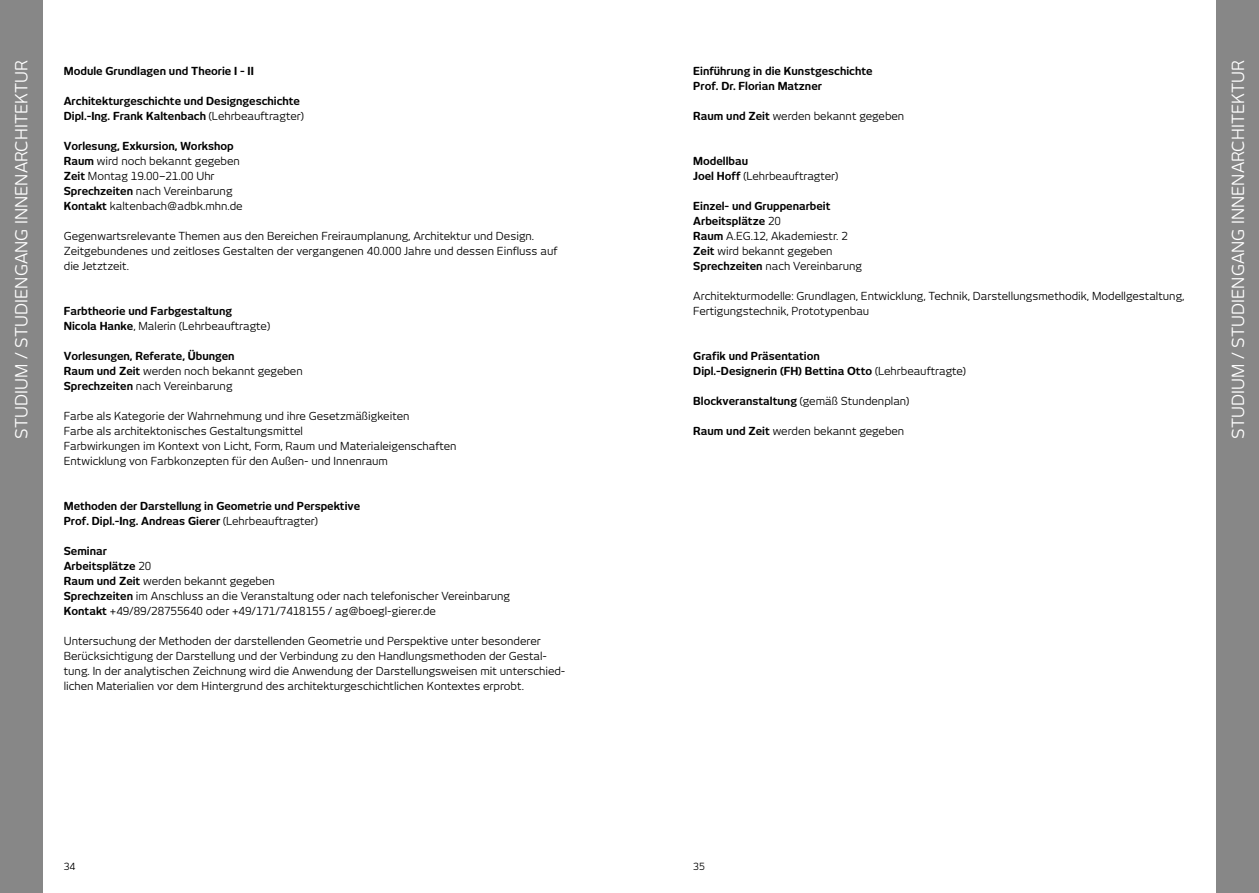
<style>
.page{position:relative;width:1259px;height:893px;background:#fff}
.page>*{position:absolute;margin:0;border:0;box-sizing:border-box;transform-origin:0 0}
.t1{font:16.5px "New June";letter-spacing:.005em;color:#fff}
.t2{font:10.95px/15px "New June";color:#000}
.t3{font:700 10.95px/15px "New June";color:#000}
.t4{font:9.75px "New June";color:#000}
.s1{font-weight:400}
.s2{font-weight:700}
</style>
<div class="page">
<div style="left:1216px;top:0;width:43px;height:893px;background:#878787"></div>
<div style="left:0;top:0;width:43px;height:893px;background:#878787"></div>
<h1 class="t1" style="left:12px;top:439px;width:378px;rotate:-90deg">Studium / Studiengang Innenarchitektur</h1>
<p class="t3" style="left:64px;top:63px;width:188px">Module Grundlagen und Theorie I - II</p>
<p class="t3" style="left:64px;top:93px;width:241px">Architekturgeschichte und Designgeschichte<br>Dipl.-Ing. Frank Kaltenbach <span class="s1">(Lehrbeauftragter)</span></p>
<p class="t2" style="left:64px;top:138px;width:180px"><span class="s2">Vorlesung, Exkursion, Workshop<br>Raum</span> wird noch bekannt gegeben<br><span class="s2">Zeit</span> Montag 19.00–21.00 Uhr<br><span class="s2">Sprechzeiten</span> nach Vereinbarung<br><span class="s2">Kontakt</span> kaltenbach@adbk.mhn.de</p>
<p class="t2" style="left:64px;top:228px;width:495px">Gegenwartsrelevante Themen aus den Bereichen Freiraumplanung, Architektur und Design.<br>Zeitgebundenes und zeitloses Gestalten der vergangenen 40.000 Jahre und dessen Einfluss auf die Jetztzeit.</p>
<p class="t3" style="left:64px;top:303px;width:208px">Farbtheorie und Farbgestaltung<br>Nicola Hanke<span class="s1">, Malerin (Lehrbeauftragte)</span></p>
<p class="t3" style="left:64px;top:348px;width:240px">Vorlesungen, Referate, Übungen<br>Raum und Zeit <span class="s1">werden noch bekannt gegeben<br></span>Sprechzeiten <span class="s1">nach Vereinbarung</span></p>
<p class="t2" style="left:64px;top:408px;width:394px">Farbe als Kategorie der Wahrnehmung und ihre Gesetzmäßigkeiten<br>Farbe als architektonisches Gestaltungsmittel<br>Farbwirkungen im Kontext von Licht, Form, Raum und Materialeigenschaften Entwicklung von Farbkonzepten für den Außen- und Innenraum</p>
<p class="t3" style="left:64px;top:498px;width:298px">Methoden der Darstellung in Geometrie und Perspektive<br>Prof. Dipl.-Ing. Andreas Gierer <span class="s1">(Lehrbeauftragter)</span></p>
<p class="t2" style="left:64px;top:543px;width:448px"><span class="s2">Seminar<br>Arbeitsplätze</span> 20<br><span class="s2">Raum und Zeit</span> werden bekannt gegeben<br><span class="s2">Sprechzeiten</span> im Anschluss an die Veranstaltung oder nach telefonischer Vereinbarung <span class="s2">Kontakt</span> +49/89/28755640 oder +49/171/7418155 / ag@boegl-gierer.de</p>
<p class="t2" style="left:64px;top:633px;width:503px">Untersuchung der Methoden der darstellenden Geometrie und Perspektive unter besonderer Berücksichtigung der Darstellung und der Verbindung zu den Handlungsmethoden der Gestal&shy;tung. In der analytischen Zeichnung wird die Anwendung der Darstellungsweisen mit unterschied&shy;lichen Materialien vor dem Hintergrund des architekturgeschichtlichen Kontextes erprobt.</p>
<p class="t3" style="left:693px;top:63px;width:181px">Einführung in die Kunstgeschichte<br>Prof. Dr. Florian Matzner</p>
<p class="t2" style="left:693px;top:108px;width:213px"><span class="s2">Raum und Zeit</span> werden bekannt gegeben</p>
<p class="t2" style="left:693px;top:153px;width:146px"><span class="s2">Modellbau<br>Joel Hoff</span> (Lehrbeauftragter)</p>
<p class="t2" style="left:693px;top:198px;width:170px"><span class="s2">Einzel- und Gruppenarbeit<br>Arbeitsplätze</span> 20<br><span class="s2">Raum</span> A.EG.12, Akademiestr. 2<br><span class="s2">Zeit</span> wird bekannt gegeben<br><span class="s2">Sprechzeiten</span> nach Vereinbarung</p>
<p class="t2" style="left:693px;top:288px;width:493px">Architekturmodelle: Grundlagen, Entwicklung, Technik, Darstellungsmethodik, Modellgestaltung,<br>Fertigungstechnik, Prototypenbau</p>
<p class="t3" style="left:693px;top:348px;width:274px">Grafik und Präsentation<br>Dipl.-Designerin (FH) Bettina Otto <span class="s1">(Lehrbeauftragte)</span></p>
<p class="t3" style="left:693px;top:393px;width:217px">Blockveranstaltung <span class="s1">(gemäß Stundenplan)</span></p>
<p class="t2" style="left:693px;top:423px;width:213px"><span class="s2">Raum und Zeit</span> werden bekannt gegeben</p>
<h1 class="t1" style="left:1228px;top:439px;width:378px;rotate:-90deg">Studium / Studiengang Innenarchitektur</h1>
<p class="t4" style="left:64px;top:861px;width:13px">34</p>
<p class="t4" style="left:693px;top:861px;width:13px">35</p>
</div>
